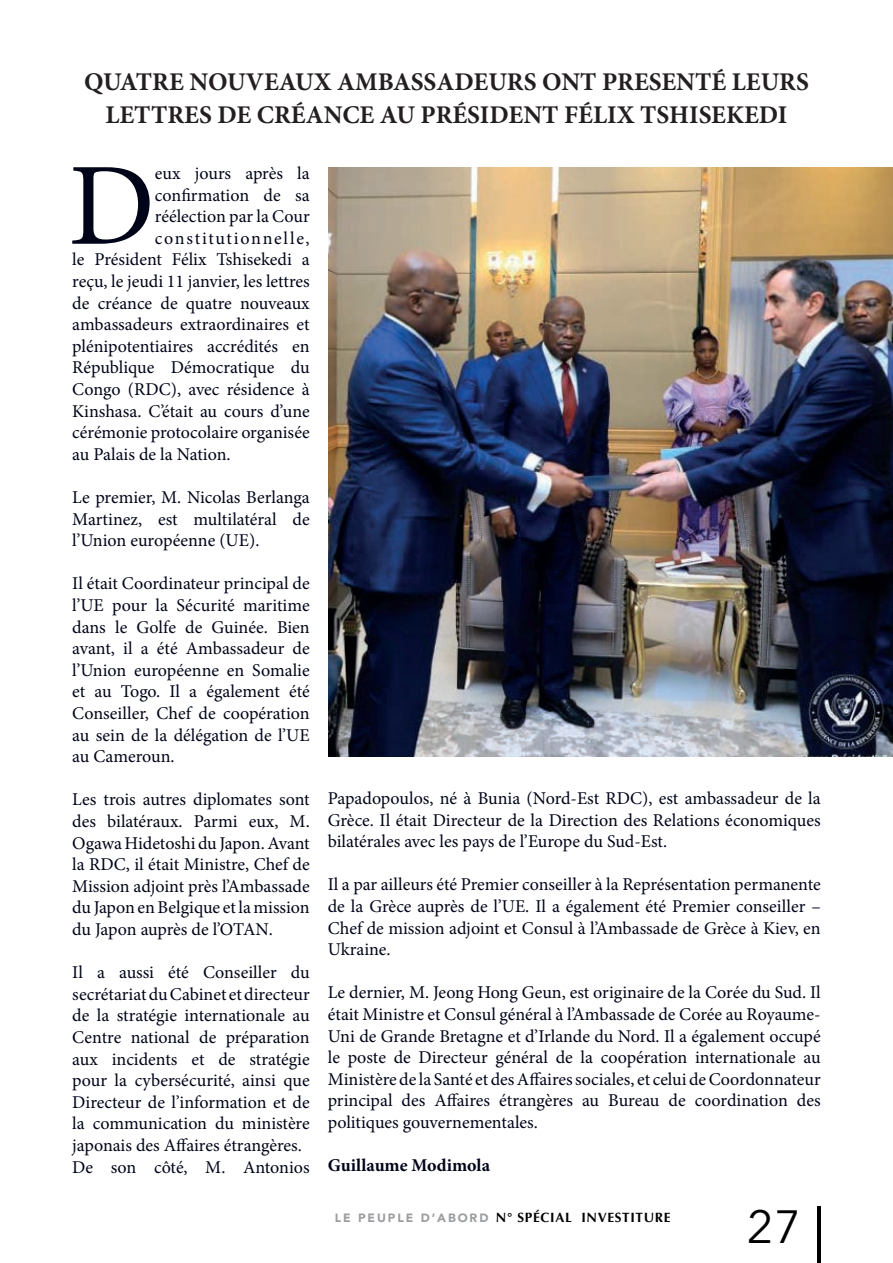
<style>
.page{position:relative;width:893px;height:1263px;background:#fff}
.page>*{position:absolute;margin:0;border:0;box-sizing:border-box;transform-origin:0 0}
.t1{font:117.75px "Minion Pro";color:#000418}
.t2{font:46.5px "Avenir Next";color:#000}
.t3{font:700 25.5px/33px "Minion Pro";color:#231f20;text-align:center}
.t4{font:18px/21.6px "Minion Pro";color:#000418;text-align:justify}
.t5{font:18px "Minion Pro";letter-spacing:.095em;color:#000418}
.t6{font:700 18px "Minion Pro";color:#000418}
.t7{font:700 13.5px "Optima";letter-spacing:.05em;color:#000}
.s1{font-family:"Avenir";font-weight:900;font-size:12px;color:#9b9da0}
</style>
<div class="page">
<hr style="left:817px;top:1206px;width:4px;height:57px;background:#000">
<img style="left:328px;top:167px;width:564px;height:589px">
<h3 class="t3" style="left:84px;top:65px;width:726px">QUATRE NOUVEAUX AMBASSADEURS ONT PRESENTÉ LEURS<br>LETTRES DE CRÉANCE AU PRÉSIDENT FÉLIX TSHISEKEDI</h3>
<h1 class="t1" style="left:68px;top:127px;width:88px">D</h1>
<p class="t4" style="left:155px;top:162px;width:156px">eux jours après la</p>
<p class="t4" style="left:155px;top:184px;width:156px">confirmation de sa</p>
<p class="t4" style="left:155px;top:206px;width:156px">réélection par la Cour</p>
<p class="t5" style="left:155px;top:226px;width:156px">constitutionnelle,</p>
<p class="t4" style="left:72px;top:249px;width:239px">le Président Félix Tshisekedi a</p>
<p class="t4" style="left:72px;top:270px;width:239px">reçu, le jeudi 11 janvier, les lettres</p>
<p class="t4" style="left:72px;top:292px;width:239px">de créance de quatre nouveaux</p>
<p class="t4" style="left:72px;top:314px;width:239px">ambassadeurs extraordinaires et</p>
<p class="t4" style="left:72px;top:335px;width:239px">plénipotentiaires accrédités en</p>
<p class="t4" style="left:72px;top:357px;width:239px">République Démocratique du</p>
<p class="t4" style="left:72px;top:378px;width:239px">Congo (RDC), avec résidence à</p>
<p class="t4" style="left:72px;top:400px;width:239px">Kinshasa. C’était au cours d’une</p>
<p class="t4" style="left:72px;top:422px;width:239px">cérémonie protocolaire organisée</p>
<p class="t4" style="left:72px;top:443px;width:160px">au Palais de la Nation.</p>
<p class="t4" style="left:72px;top:486px;width:239px">Le premier, M. Nicolas Berlanga Martinez, est multilatéral de l’Union européenne (UE).</p>
<p class="t4" style="left:72px;top:573px;width:239px">Il était Coordinateur principal de l’UE pour la Sécurité maritime dans le Golfe de Guinée. Bien avant, il a été Ambassadeur de l’Union européenne en Somalie et au Togo. Il a également été Conseiller, Chef de coopération au sein de la délégation de l’UE au Cameroun.</p>
<p class="t4" style="left:72px;top:789px;width:239px">Les trois autres diplomates sont des bilatéraux. Parmi eux, M.<br>Ogawa Hidetoshi du Japon. Avant la RDC, il était Ministre, Chef de Mission adjoint près l’Ambassade du Japon en Belgique et la mission du Japon auprès de l’OTAN.</p>
<p class="t4" style="left:72px;top:962px;width:239px;text-align:left">Il a aussi été Conseiller du secrétariat du Cabinet et directeur de la stratégie internationale au<br>Centre national de préparation aux incidents et de stratégie pour la cybersécurité, ainsi que<br>Directeur de l’information et de la communication du ministère japonais des Affaires étrangères.<br>De son côté, M. Antonios</p>
<p class="t4" style="left:328px;top:787px;width:494px">Papadopoulos, né à Bunia (Nord-Est RDC), est ambassadeur de la Grèce. Il était Directeur de la Direction des Relations économiques bilatérales avec les pays de l’Europe du Sud-Est.</p>
<p class="t4" style="left:328px;top:874px;width:494px">Il a par ailleurs été Premier conseiller à la Représentation permanente de la Grèce auprès de l’UE. Il a également été Premier conseiller – Chef de mission adjoint et Consul à l’Ambassade de Grèce à Kiev, en Ukraine.</p>
<p class="t4" style="left:328px;top:982px;width:494px">Le dernier, M. Jeong Hong Geun, est originaire de la Corée du Sud. Il était Ministre et Consul général à l’Ambassade de Corée au Royaume-Uni de Grande Bretagne et d’Irlande du Nord. Il a également occupé le poste de Directeur général de la coopération internationale au Ministère de la Santé et des Affaires sociales, et celui de Coordonnateur principal des Affaires étrangères au Bureau de coordination des politiques gouvernementales.</p>
<p class="t6" style="left:328px;top:1153px;width:164px">Guillaume Modimola</p>
<p class="t7" style="left:335px;top:1210px;width:337px"><span class="s1">LE PEUPLE D’ABORD</span> N° SPÉCIAL INVESTITURE</p>
<h2 class="t2" style="left:747px;top:1187px;width:55px">27</h2>
</div>
